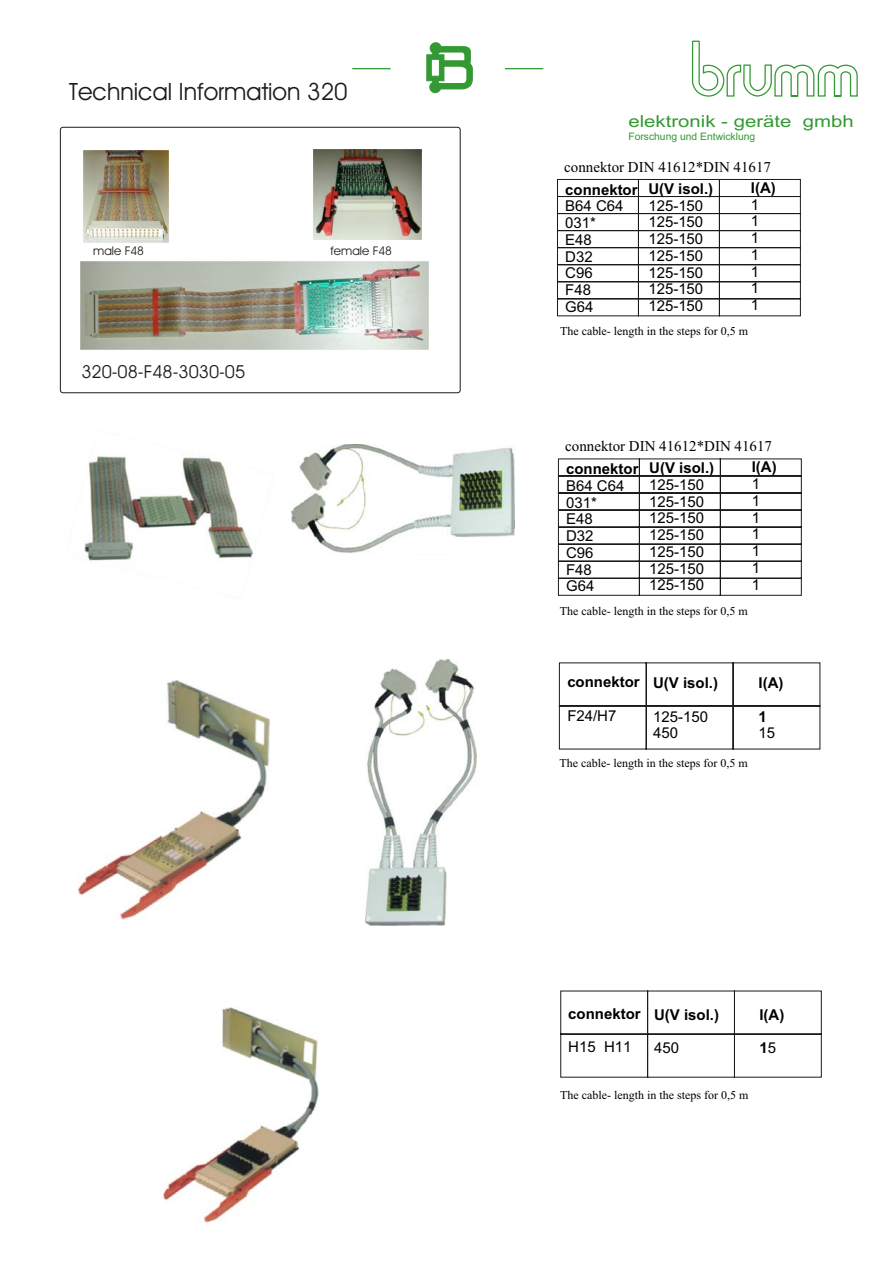
<style>
.page{position:relative;width:893px;height:1263px;background:#fff}
.page>*{position:absolute;margin:0;border:0;box-sizing:border-box;transform-origin:0 0}
.t1{font:24px "Avant Garde Bk BT";color:#1f1a17}
.t2{font:18px "Avant Garde Bk BT";color:#1f1a17}
.t3{font:16.5px "Arial";color:#393;scale:1.23 1}
.t4{font:15px/16.8px "Arial";color:#000;text-align:justify}
.t5{font:700 15px "Arial";color:#000}
.t6{font:15px "Times New Roman";color:#000}
.t7{font:12px "Times New Roman";color:#000}
.t8{font:12px "Avant Garde Bk BT";color:#1f1a17}
.t9{font:10.35px "Arial";color:#393}
.s1{font-weight:400}
</style>
<div class="page">
<img style="left:80px;top:262px;width:348px;height:88px">
<img style="left:313px;top:149px;width:108px;height:91px">
<img style="left:83px;top:151px;width:85px;height:91px">
<div style="left:60px;top:127px;width:400px;height:266px;border:1px solid #1f1a17;border-radius:3px"></div>
<svg style="left:557px;top:179px;width:243px;height:137px"></svg>
<svg style="left:558px;top:459px;width:243px;height:137px"></svg>
<img style="left:365px;top:660px;width:111px;height:266px">
<img style="left:291px;top:445px;width:223px;height:108px">
<img style="left:84px;top:455px;width:170px;height:107px">
<img style="left:78px;top:680px;width:191px;height:239px">
<img style="left:163px;top:1008px;width:155px;height:215px">
<svg style="left:559px;top:663px;width:261px;height:86px"></svg>
<svg style="left:560px;top:991px;width:261px;height:87px"></svg>
<hr style="left:505px;top:68px;width:38px;height:1px;background:#393">
<hr style="left:352px;top:68px;width:38px;height:1px;background:#393">
<svg style="left:426px;top:42px;width:46px;height:51px"></svg>
<svg style="left:691px;top:40px;width:167px;height:57px"></svg>
<h1 class="t1" style="left:69px;top:83px;width:280px">Technical Information 320</h1>
<p class="t8" style="left:93px;top:246px;width:52px">male F48</p>
<p class="t8" style="left:330px;top:246px;width:63px">female F48</p>
<p class="t2" style="left:81px;top:366px;width:165px">320-08-F48-3030-05</p>
<p class="t3" style="left:628px;top:115px;width:185px">elektronik - geräte gmbh</p>
<p class="t9" style="left:628px;top:133px;width:128px">Forschung und Entwicklung</p>
<p class="t6" style="left:564px;top:158px;width:208px">connektor DIN 41612*DIN 41617</p>
<p class="t5" style="left:565px;top:184px;width:74px">connektor</p>
<p class="t4" style="left:565px;top:199px;width:60px;text-align:left">B64 C64<br>031*<br>E48<br>D32<br>C96<br>F48<br>G64</p>
<p class="t5" style="left:750px;top:182px;width:26px">I(A)</p>
<p class="t4" style="left:750px;top:198px;width:10px">1<br>1<br>1<br>1<br>1<br>1<br>1</p>
<p class="t5" style="left:648px;top:183px;width:66px">U(V isol.)</p>
<p class="t4" style="left:648px;top:198px;width:56px">125-150<br>125-150<br>125-150<br>125-150<br>125-150<br>125-150<br>125-150</p>
<p class="t7" style="left:560px;top:324px;width:189px">The cable- length in the steps for 0,5 m</p>
<p class="t6" style="left:565px;top:438px;width:208px">connektor DIN 41612*DIN 41617</p>
<p class="t5" style="left:566px;top:463px;width:74px">connektor</p>
<p class="t4" style="left:566px;top:479px;width:60px;text-align:left">B64 C64<br>031*<br>E48<br>D32<br>C96<br>F48<br>G64</p>
<p class="t5" style="left:751px;top:462px;width:26px">I(A)</p>
<p class="t4" style="left:751px;top:477px;width:10px">1<br>1<br>1<br>1<br>1<br>1<br>1</p>
<p class="t5" style="left:649px;top:463px;width:66px">U(V isol.)</p>
<p class="t4" style="left:649px;top:478px;width:56px">125-150<br>125-150<br>125-150<br>125-150<br>125-150<br>125-150<br>125-150</p>
<p class="t7" style="left:560px;top:603px;width:189px">The cable- length in the steps for 0,5 m</p>
<p class="t5" style="left:567px;top:677px;width:74px">connektor</p>
<p class="t4" style="left:567px;top:709px;width:51px">F24/H7</p>
<p class="t5" style="left:653px;top:677px;width:66px">U(V isol.)</p>
<p class="t4" style="left:653px;top:709px;width:56px">125-150<br>450</p>
<p class="t7" style="left:559px;top:756px;width:189px">The cable- length in the steps for 0,5 m</p>
<p class="t5" style="left:758px;top:677px;width:26px">I(A)</p>
<p class="t5" style="left:758px;top:711px;width:10px">1</p>
<p class="t4" style="left:758px;top:726px;width:18px">15</p>
<p class="t5" style="left:568px;top:1008px;width:74px">connektor</p>
<p class="t4" style="left:568px;top:1040px;width:65px">H15 H11</p>
<p class="t5" style="left:654px;top:1009px;width:66px">U(V isol.)</p>
<p class="t4" style="left:654px;top:1041px;width:26px">450</p>
<p class="t5" style="left:759px;top:1009px;width:26px">I(A)</p>
<p class="t5" style="left:759px;top:1042px;width:18px">1<span class="s1">5</span></p>
<p class="t7" style="left:560px;top:1088px;width:189px">The cable- length in the steps for 0,5 m</p>
</div>
